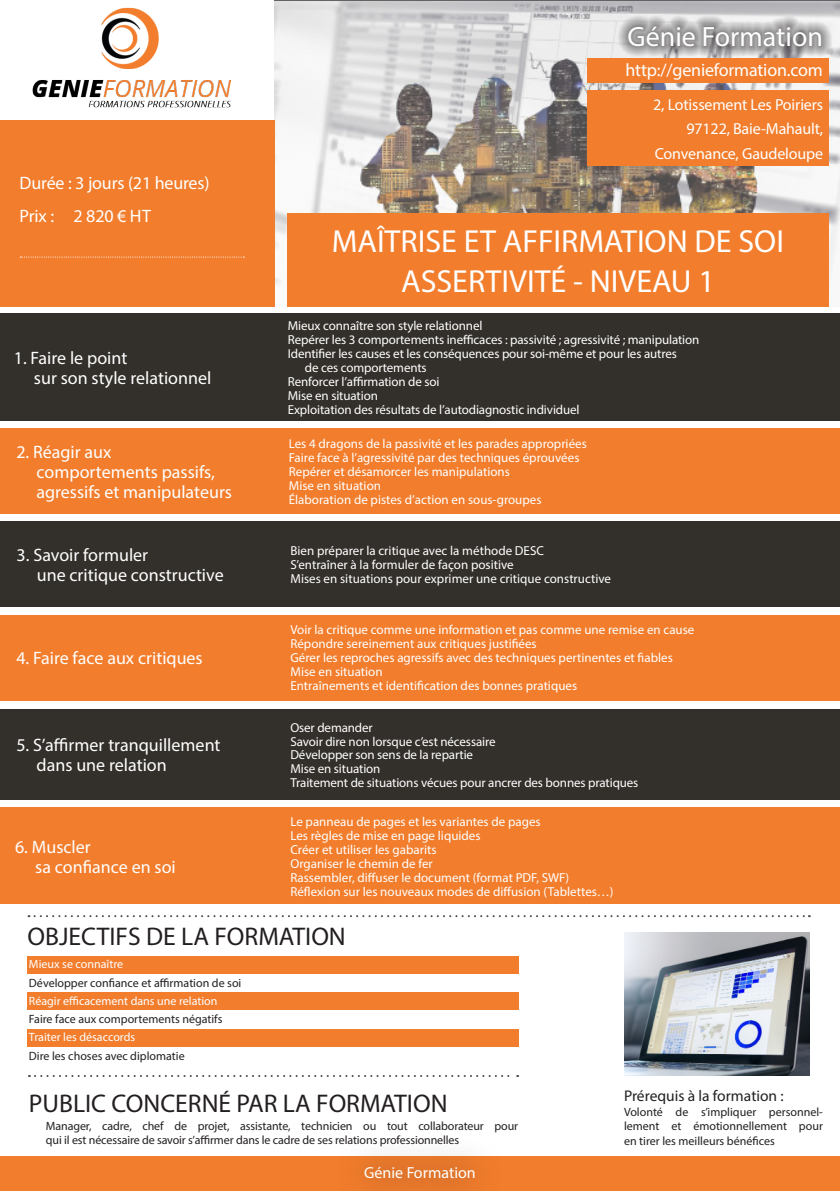
<style>
.page{position:relative;width:840px;height:1191px;background:#fff}
.page>*{position:absolute;margin:0;border:0;box-sizing:border-box;transform-origin:0 0}
.t1{font:32px/40px "Myriad Pro";color:#fff;text-align:center}
.t2{font:28px "Myriad Pro";color:#fff}
.t3{font:25.6px "Myriad Pro";color:#231f20}
.t4{font:18px/20px "Myriad Pro";color:#fff}
.t5{font:16px "Myriad Pro";letter-spacing:-.01em;color:#fff}
.t6{font:15.6px "Myriad Pro";color:#231f20}
.t7{font:13px/14px "Myriad Pro";color:#fff}
.t8{font:12px/14.4px "Myriad Pro";letter-spacing:-.01em;color:#231f20}
.t9{font:12px "Myriad Pro";color:#fff}
</style>
<div class="page">
<img style="left:274px;top:1px;width:565px;height:305px">
<div style="left:0;top:120px;width:274px;height:186px;background:#f27d2c"></div>
<div style="left:287px;top:213px;width:541px;height:93px;background:#f27d2c"></div>
<div style="left:0;top:1156px;width:839px;height:35px;background:#f27d2c"></div>
<div style="left:0;top:709px;width:839px;height:91px;background:#33302b"></div>
<div style="left:0;top:521px;width:839px;height:85px;background:#33302b"></div>
<div style="left:0;top:313px;width:839px;height:108px;background:#33302b"></div>
<div style="left:0;top:615px;width:839px;height:85px;background:#f27d2c"></div>
<div style="left:0;top:807px;width:839px;height:97px;background:#f27d2c"></div>
<div style="left:0;top:429px;width:839px;height:85px;background:#f27d2c"></div>
<div style="left:27px;top:956px;width:491px;height:17px;background:#f27d2c"></div>
<div style="left:28px;top:992px;width:490px;height:17px;background:#f27d2c"></div>
<div style="left:27px;top:1029px;width:491px;height:17px;background:#f27d2c"></div>
<svg style="left:617px;top:15px;width:214px;height:41px;background:#b1afb0"></svg>
<div style="left:363px;top:1155px;width:113px;height:36px;background:#e4762b"></div>
<svg style="left:29px;top:1075px;width:489px;height:2px"></svg>
<svg style="left:28px;top:915px;width:781px;height:2px"></svg>
<div style="left:587px;top:58px;width:241px;height:24px;background:#f27d2c"></div>
<img style="left:32px;top:7px;width:200px;height:101px">
<img style="left:624px;top:932px;width:185px;height:143px">
<div style="left:587px;top:91px;width:241px;height:75px;background:#f27d2c"></div>
<svg style="left:20px;top:256px;width:224px;height:1px"></svg>
<p class="t2" style="left:627px;top:19px;width:197px">Génie Formation</p>
<p class="t4" style="left:625px;top:60px;width:199px">http://genieformation.com</p>
<p class="t4" style="left:20px;top:173px;width:191px">Durée : 3 jours (21 heures)</p>
<p class="t4" style="left:20px;top:205px;width:133px">Prix : 2 820 € HT</p>
<p class="t4" style="left:34px;top:348px;width:179px;text-indent:-20px">1. Faire le point<br>sur son style relationnel</p>
<p class="t4" style="left:36px;top:442px;width:197px;text-indent:-20px">2. Réagir aux comportements passifs, agressifs et manipulateurs</p>
<p class="t4" style="left:37px;top:544px;width:188px;text-indent:-20px">3. Savoir formuler<br>une critique constructive</p>
<p class="t4" style="left:16px;top:648px;width:188px">4. Faire face aux critiques</p>
<p class="t4" style="left:36px;top:735px;width:185px;text-indent:-20px">5. S’affirmer tranquillement dans une relation</p>
<p class="t4" style="left:35px;top:836px;width:142px;text-indent:-20px">6. Muscler<br>sa confiance en soi</p>
<p class="t5" style="left:653px;top:95px;width:171px">2, Lotissement Les Poiriers</p>
<p class="t5" style="left:686px;top:119px;width:138px">97122, Baie-Mahault,</p>
<p class="t5" style="left:654px;top:144px;width:170px">Convenance, Gaudeloupe</p>
<p class="t1" style="left:332px;top:220px;width:453px">MAÎTRISE ET AFFIRMATION DE SOI<br>ASSERTIVITÉ - NIVEAU 1</p>
<p class="t7" style="left:288px;top:319px;width:196px">Mieux connaître son style relationnel</p>
<p class="t7" style="left:288px;top:333px;width:413px">Repérer les 3 comportements inefficaces : passivité ; agressivité ; manipulation</p>
<p class="t7" style="left:305px;top:347px;width:373px;text-indent:-17px">Identifier les causes et les conséquences pour soi-même et pour les autres de ces comportements</p>
<p class="t7" style="left:288px;top:375px;width:153px">Renforcer l’affirmation de soi</p>
<p class="t7" style="left:288px;top:389px;width:92px">Mise en situation</p>
<p class="t7" style="left:288px;top:403px;width:293px">Exploitation des résultats de l’autodiagnostic individuel</p>
<p class="t7" style="left:288px;top:436px;width:299px">Les 4 dragons de la passivité et les parades appropriées</p>
<p class="t7" style="left:288px;top:450px;width:292px">Faire face à l’agressivité par des techniques éprouvées</p>
<p class="t7" style="left:288px;top:464px;width:222px">Repérer et désamorcer les manipulations</p>
<p class="t7" style="left:288px;top:478px;width:94px">Mise en situation</p>
<p class="t7" style="left:288px;top:492px;width:254px">Élaboration de pistes d’action en sous-groupes</p>
<p class="t7" style="left:290px;top:543px;width:255px">Bien préparer la critique avec la méthode DESC</p>
<p class="t7" style="left:290px;top:557px;width:225px">S’entraîner à la formuler de façon positive</p>
<p class="t7" style="left:290px;top:571px;width:322px">Mises en situations pour exprimer une critique constructive</p>
<p class="t7" style="left:290px;top:623px;width:405px">Voir la critique comme une information et pas comme une remise en cause</p>
<p class="t7" style="left:290px;top:637px;width:248px">Répondre sereinement aux critiques justifiées</p>
<p class="t7" style="left:290px;top:651px;width:384px">Gérer les reproches agressifs avec des techniques pertinentes et fiables</p>
<p class="t7" style="left:290px;top:665px;width:94px">Mise en situation</p>
<p class="t7" style="left:290px;top:679px;width:288px">Entraînements et identification des bonnes pratiques</p>
<p class="t7" style="left:290px;top:720px;width:84px">Oser demander</p>
<p class="t7" style="left:290px;top:734px;width:206px">Savoir dire non lorsque c’est nécessaire</p>
<p class="t7" style="left:290px;top:747px;width:184px">Développer son sens de la repartie</p>
<p class="t7" style="left:290px;top:761px;width:92px">Mise en situation</p>
<p class="t7" style="left:290px;top:775px;width:349px">Traitement de situations vécues pour ancrer des bonnes pratiques</p>
<p class="t7" style="left:290px;top:814px;width:252px">Le panneau de pages et les variantes de pages</p>
<p class="t7" style="left:290px;top:828px;width:191px">Les règles de mise en page liquides</p>
<p class="t7" style="left:290px;top:842px;width:147px">Créer et utiliser les gabarits</p>
<p class="t7" style="left:290px;top:856px;width:144px">Organiser le chemin de fer</p>
<p class="t7" style="left:290px;top:870px;width:280px">Rassembler, diffuser le document (format PDF, SWF)</p>
<p class="t7" style="left:290px;top:884px;width:324px">Réflexion sur les nouveaux modes de diffusion (Tablettes…)</p>
<p class="t3" style="left:27px;top:921px;width:319px">OBJECTIFS DE LA FORMATION</p>
<p class="t9" style="left:29px;top:957px;width:96px">Mieux se connaître</p>
<p class="t8" style="left:29px;top:975px;width:214px">Développer confiance et affirmation de soi</p>
<p class="t9" style="left:29px;top:993px;width:190px">Réagir efficacement dans une relation</p>
<p class="t8" style="left:29px;top:1011px;width:195px">Faire face aux comportements négatifs</p>
<p class="t9" style="left:29px;top:1030px;width:108px">Traiter les désaccords</p>
<p class="t8" style="left:29px;top:1048px;width:157px">Dire les choses avec diplomatie</p>
<p class="t3" style="left:29px;top:1087px;width:420px">PUBLIC CONCERNÉ PAR LA FORMATION</p>
<p class="t8" style="left:46px;top:1118px;width:473px">Manager, cadre, chef de projet, assistante, technicien ou tout collaborateur pour qui il est nécessaire de savoir s’affirmer dans le cadre de ses relations professionnelles</p>
<p class="t5" style="left:364px;top:1162px;width:113px">Génie Formation</p>
<p class="t6" style="left:623px;top:1086px;width:161px">Prérequis à la formation :</p>
<p class="t8" style="left:623px;top:1104px;width:200px;text-align:justify">Volonté de s’impliquer personnel&shy;lement et émotionnellement pour en tirer les meilleurs bénéfices</p>
</div>
